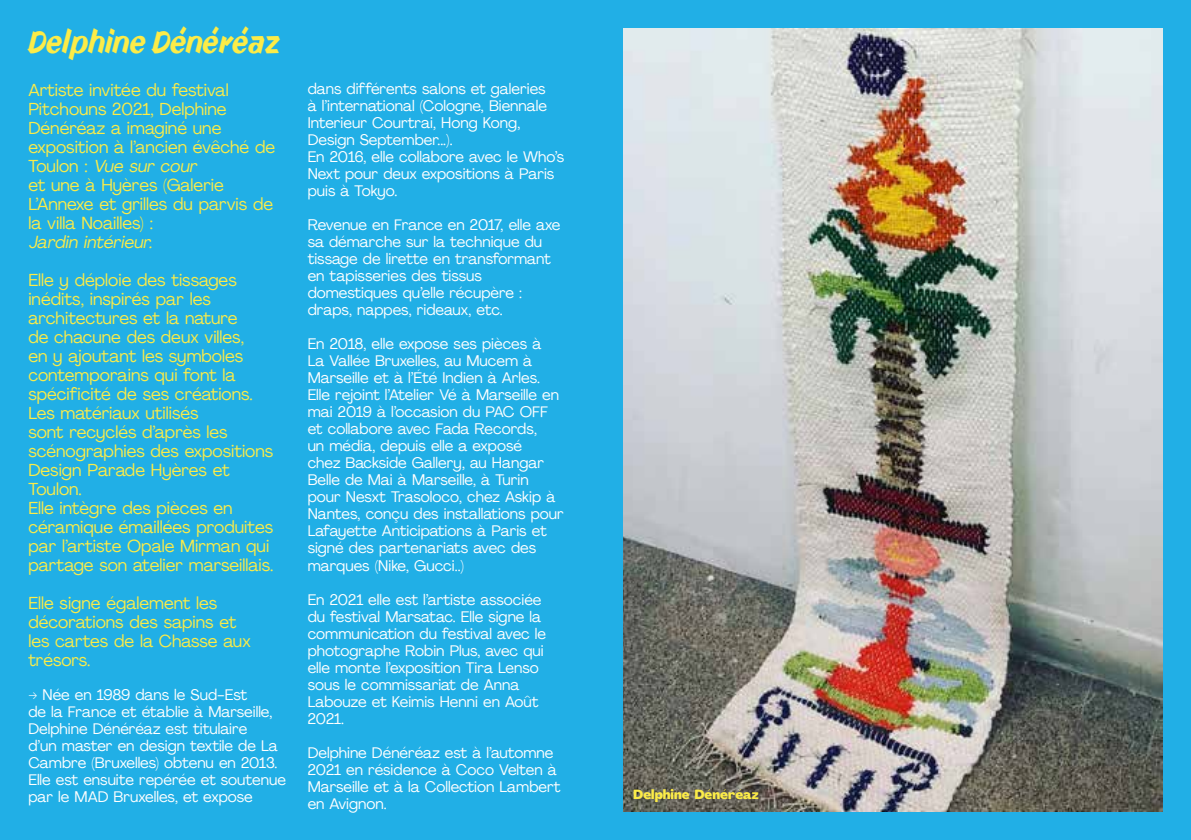
<style>
.page{position:relative;width:1191px;height:840px;background:#fff}
.page>*{position:absolute;margin:0;border:0;box-sizing:border-box;transform-origin:0 0}
.t1{font:30px "Joe 182";color:#fcec48}
.t2{font:17px/19px "Agrandir";color:#fcec48}
.t3{font:italic 17px "Agrandir";color:#fcec48}
.t4{font:15px/17px "Agrandir";color:#fff}
.t5{font:800 13px "Agrandir";color:#fcec48}
.s1{font-style:italic}
.s2{font-weight:800}
</style>
<div class="page">
<div style="left:0;top:0;width:1191px;height:839px;background:#21afe6"></div>
<img style="left:624px;top:28px;width:538px;height:783px">
<h1 class="t1" style="left:28px;top:20px;width:254px">Delphine Dénéréaz</h1>
<p class="t2" style="left:28px;top:80px;width:248px">Artiste invitée du festival<br>Pitchouns 2021, Delphine<br>Dénéréaz a imaginé une exposition à l’ancien évêché de<br>To u l o n : <span class="s1">Vue sur cour<br></span>et une à Hyères (Galerie<br>L’Annexe et grilles du parvis de la villa Noailles) :</p>
<p class="t3" style="left:28px;top:231px;width:129px">Jardin intérieur.</p>
<p class="t2" style="left:28px;top:270px;width:246px">Elle y déploie des tissages inédits, inspirés par les architectures et la nature<br>de chacune des deux villes,<br>en y ajoutant les symboles contemporains qui font la spécificité de ses créations.<br>Les matériaux utilisés<br>sont recyclés d’après les scénographies des expositions<br>Design Parade Hyères et<br>Toulon.<br>Elle intègre des pièces en céramique émaillées produites par l’artiste Opale Mirman qui partage son atelier marseillais.</p>
<p class="t2" style="left:28px;top:593px;width:224px">Elle signe également les décorations des sapins et les cartes de la Chasse aux trésors.</p>
<p class="t4" style="left:28px;top:686px;width:259px"><span class="s2">→</span> Née en 1989 dans le Sud-Est<br>de la France et établie à Marseille, Delphine Dénéréaz est titulaire<br>d’un master en design textile de La Cambre (Bruxelles) obtenu en 2013.<br>Elle est ensuite repérée et soutenue par le MAD Bruxelles, et expose</p>
<p class="t4" style="left:308px;top:80px;width:258px">dans différents salons et galeries<br>à l’international (Cologne, Biennale<br>Interieur Courtrai, Hong Kong,<br>Design September...).<br>En 2016, elle collabore avec le Who’s<br>Next pour deux expositions à Paris puis à Tokyo.</p>
<p class="t4" style="left:308px;top:216px;width:254px">Revenue en France en 2017, elle axe sa démarche sur la technique du tissage de lirette en transformant en tapisseries des tissus domestiques qu’elle récupère : draps, nappes, rideaux, etc.</p>
<p class="t4" style="left:308px;top:335px;width:258px">En 2018, elle expose ses pièces à<br>La Vallée Bruxelles, au Mucem à<br>Marseille et à l’Été Indien à Arles.<br>Elle rejoint l’Atelier Vé à Marseille en mai 2019 à l’occasion du PAC OFF et collabore avec Fada Records,<br>un média, depuis elle a exposé<br>chez Backside Gallery, au Hangar<br>Belle de Mai à Marseille, à Turin pour Nesxt Trasoloco, chez Askip à<br>Nantes, conçu des installations pour<br>Lafayette Anticipations à Paris et signé des partenariats avec des marques (Nike, Gucci..)</p>
<p class="t4" style="left:308px;top:590px;width:240px">En 2021 elle est l’artiste associée du festival Marsatac. Elle signe la communication du festival avec le photographe Robin Plus, avec qui elle monte l’exposition Tira Lenso sous le commissariat de Anna<br>Labouze et Keimis Henni en Août<br>2021.</p>
<p class="t4" style="left:308px;top:743px;width:254px">Delphine Dénéréaz est à l’automne<br>2021 en résidence à Coco Velten à<br>Marseille et à la Collection Lambert en Avignon.</p>
<p class="t5" style="left:633px;top:785px;width:127px">Delphine Dénéréaz</p>
</div>
